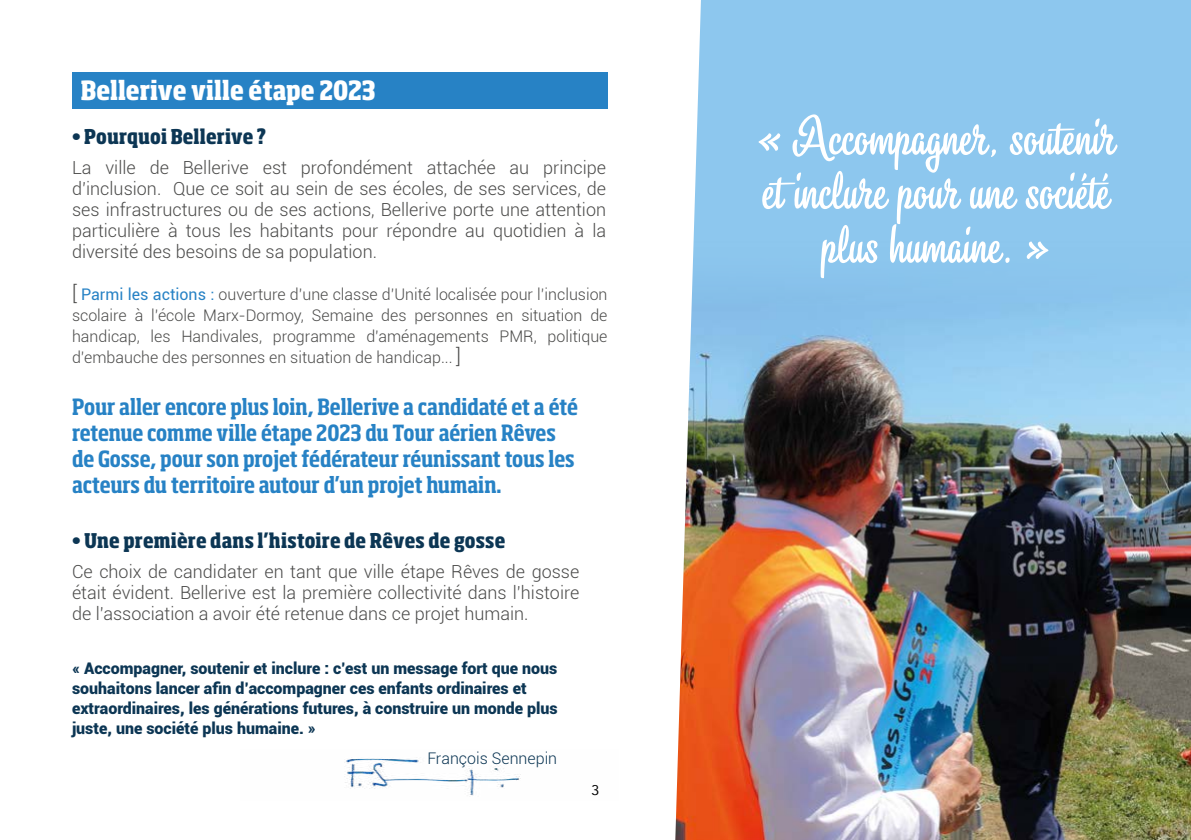
<style>
.page{position:relative;width:1191px;height:840px;background:#fff}
.page>*{position:absolute;margin:0;border:0;box-sizing:border-box;transform-origin:0 0}
.t1{font:50px/54px "Alinaregular";color:#fff;text-align:center;scale:1.1 1}
.t2{font:800 condensed 26px "Soho Std";letter-spacing:-.005em;color:#fff}
.t3{font:700 condensed 22px/26px "Soho Std";letter-spacing:-.005em;color:#2782c5}
.t4{font:800 condensed 20px "Soho Std";letter-spacing:.005em;color:#0c3654}
.t5{font:300 18px/21px "Roboto";color:#4a4a49;text-align:justify}
.t6{font:300 16px/21px "Roboto";color:#4a4a49;text-align:justify}
.t7{font:900 16px/20px "Roboto";color:#0c3654}
.t8{font:300 16px "Roboto";color:#0c3654}
.t9{font:14px "Avenir";color:#000}
.s1{font-size:20px}
.s2{font-weight:400;color:#2782c5}
</style>
<div class="page">
<div style="left:659px;top:0;width:532px;height:516px;background:#8dc7ee"></div>
<img style="left:701px;top:304px;width:490px;height:535px">
<svg style="left:659px;top:0;width:42px;height:839px;fill:#fff"></svg>
<div style="left:72px;top:72px;width:535px;height:36px;background:#2782c5"></div>
<img style="left:344px;top:758px;width:177px;height:38px">
<h2 class="t2" style="left:81px;top:80px;width:296px">Bellerive ville étape 2023</h2>
<p class="t4" style="left:72px;top:128px;width:196px">• Pourquoi Bellerive ?</p>
<p class="t5" style="left:72px;top:158px;width:535px">La ville de Bellerive est profondément attachée au principe d’inclusion. Que ce soit au sein de ses écoles, de ses services, de ses infrastructures ou de ses actions, Bellerive porte une attention particulière à tous les habitants pour répondre au quotidien à la diversité des besoins de sa population.</p>
<p class="t6" style="left:72px;top:284px;width:537px"><span class="s1">[</span> <span class="s2">Parmi les actions :</span> ouverture d’une classe d’Unité localisée pour l’inclusion scolaire à l’école Marx-Dormoy, Semaine des personnes en situation de handicap, les Handivales, programme d’aménagements PMR, politique d’embauche des personnes en situation de handicap... <span class="s1">]</span></p>
<p class="t3" style="left:72px;top:395px;width:507px">Pour aller encore plus loin, Bellerive a candidaté et a été retenue comme ville étape 2023 du Tour aérien Rêves de Gosse, pour son projet fédérateur réunissant tous les acteurs du territoire autour d’un projet humain.</p>
<p class="t4" style="left:72px;top:532px;width:435px">• Une première dans l’histoire de Rêves de gosse</p>
<p class="t5" style="left:72px;top:561px;width:509px">Ce choix de candidater en tant que ville étape Rêves de gosse était évident. Bellerive est la première collectivité dans l’histoire de l’association a avoir été retenue dans ce projet humain.</p>
<p class="t7" style="left:72px;top:659px;width:487px">« Accompagner, soutenir et inclure : c’est un message fort que nous souhaitons lancer afin d’accompagner ces enfants ordinaires et extraordinaires, les générations futures, à construire un monde plus juste, une société plus humaine. »</p>
<p class="t8" style="left:427px;top:750px;width:131px">François Sennepin</p>
<p class="t9" style="left:591px;top:781px;width:9px">3</p>
<h1 class="t1" style="left:756px;top:115px;width:328px">« Accompagner, soutenir et inclure pour une société plus humaine. »</h1>
</div>
